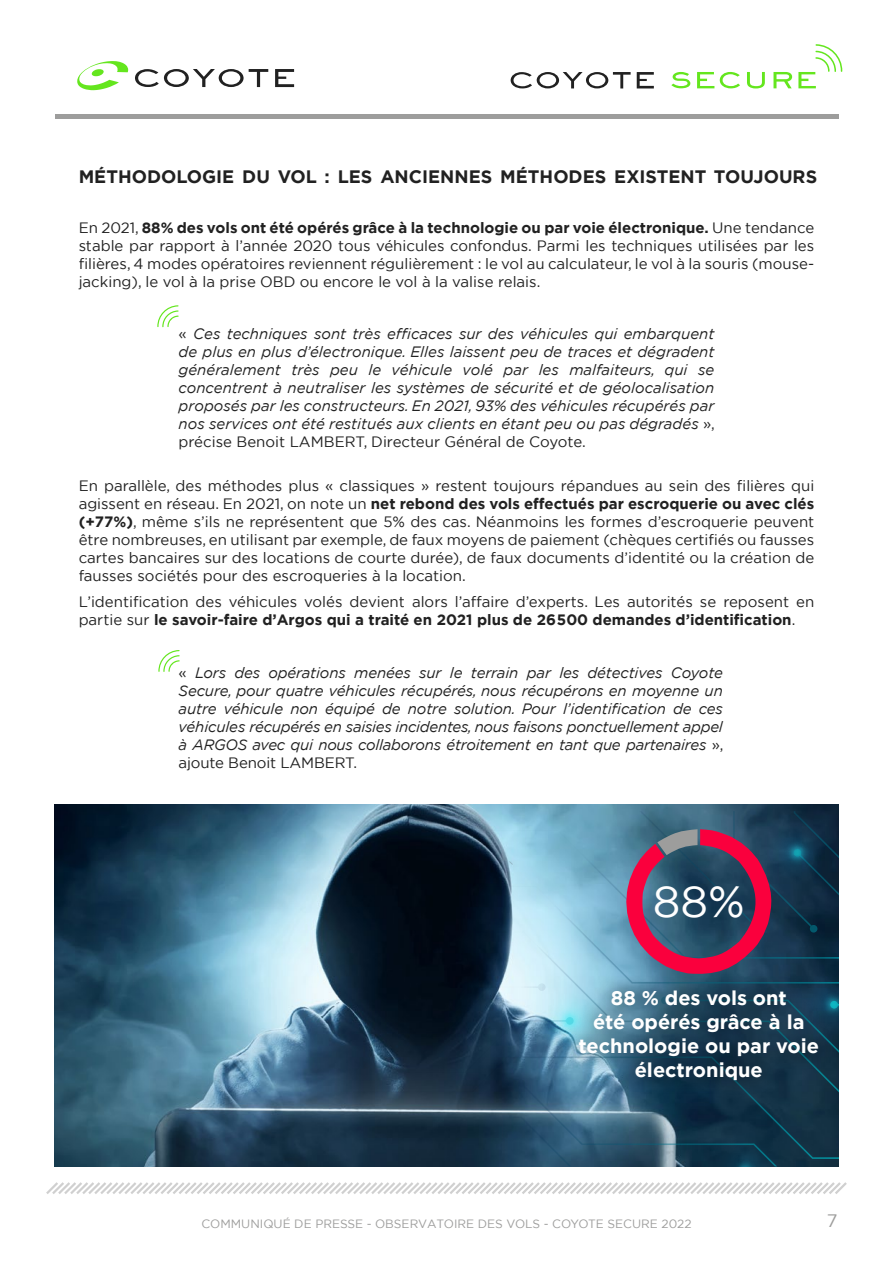
<style>
.page{position:relative;width:893px;height:1263px;background:#fff}
.page>*{position:absolute;margin:0;border:0;box-sizing:border-box;transform-origin:0 0}
.t1{font:43.95px "Gotham";color:#fff}
.t2{font:700 19.95px/24px "Gotham";color:#fff;text-align:center}
.t3{font:700 18px "Gotham";color:#212121}
.t4{font:18px "Gotham";color:#9d9d9c}
.t5{font:15px/18px "Gotham";color:#212121;text-align:justify}
.t6{font:italic 15px/18px "Gotham";letter-spacing:-.02em;color:#212121;text-align:justify}
.t7{font:12px "Gotham";color:#9d9d9c}
.s1{font-weight:700}
.s2{font-style:normal}
</style>
<div class="page">
<svg style="left:46px;top:1182px;width:801px;height:12px"></svg>
<img style="left:54px;top:805px;width:785px;height:361px">
<svg style="left:352px;top:886px;width:97px;height:97px;background:#020d18"></svg>
<svg style="left:429px;top:928px;width:77px;height:55px;background:#071221"></svg>
<svg style="left:449px;top:811px;width:177px;height:148px;background:#668fa3"></svg>
<svg style="left:352px;top:983px;width:487px;height:183px;background:#213c50"></svg>
<img style="left:681px;top:1107px;width:129px;height:59px">
<img style="left:836px;top:1068px;width:3px;height:78px">
<img style="left:835px;top:975px;width:4px;height:93px">
<img style="left:506px;top:956px;width:120px;height:129px">
<svg style="left:77px;top:61px;width:51px;height:29px"></svg>
<svg style="left:275px;top:69px;width:19px;height:18px"></svg>
<svg style="left:135px;top:69px;width:133px;height:18px"></svg>
<svg style="left:637px;top:72px;width:17px;height:16px"></svg>
<svg style="left:511px;top:72px;width:120px;height:16px"></svg>
<svg style="left:157px;top:305px;width:22px;height:22px"></svg>
<svg style="left:671px;top:72px;width:19px;height:16px"></svg>
<svg style="left:697px;top:72px;width:17px;height:16px"></svg>
<svg style="left:720px;top:72px;width:20px;height:16px"></svg>
<svg style="left:747px;top:72px;width:18px;height:16px"></svg>
<svg style="left:773px;top:72px;width:19px;height:16px"></svg>
<svg style="left:798px;top:44px;width:44px;height:44px"></svg>
<hr style="left:55px;top:114px;width:783px;height:4px;background:#9d9d9c">
<svg style="left:509px;top:861px;width:3px;height:4px"></svg>
<div style="left:562px;top:973px;width:273px;height:124px;background:#000;opacity:.75"></div>
<svg style="left:626px;top:811px;width:213px;height:164px;background:#483f5d"></svg>
<svg style="left:158px;top:650px;width:22px;height:22px"></svg>
<p class="t3" style="left:79px;top:165px;width:740px">MÉTHODOLOGIE DU VOL : LES ANCIENNES MÉTHODES EXISTENT TOUJOURS</p>
<p class="t5" style="left:79px;top:218px;width:737px">En 2021, <span class="s1">88% des vols ont été opérés grâce à la technologie ou par voie électronique.</span> Une tendance stable par rapport à l’année 2020 tous véhicules confondus. Parmi les techniques utilisées par les filières, 4 modes opératoires reviennent régulièrement : le vol au calculateur, le vol à la souris (mouse&shy;jacking), le vol à la prise OBD ou encore le vol à la valise relais.</p>
<p class="t6" style="left:179px;top:324px;width:538px"><span class="s2">«</span> Ces techniques sont très efficaces sur des véhicules qui embarquent de plus en plus d’électronique. Elles laissent peu de traces et dégradent généralement très peu le véhicule volé par les malfaiteurs, qui se concentrent à neutraliser les systèmes de sécurité et de géolocalisation proposés par les constructeurs. En 2021, 93% des véhicules récupérés par nos services ont été restitués aux clients en étant peu ou pas dégradés <span class="s2">», précise Benoit LAMBERT, Directeur Général de Coyote.</span></p>
<p class="t5" style="left:79px;top:476px;width:737px">En parallèle, des méthodes plus « classiques » restent toujours répandues au sein des filières qui agissent en réseau. En 2021, on note un <span class="s1">net rebond des vols effectués par escroquerie ou avec clés (+77%)</span>, même s’ils ne représentent que 5% des cas. Néanmoins les formes d’escroquerie peuvent être nombreuses, en utilisant par exemple, de faux moyens de paiement (chèques certifiés ou fausses cartes bancaires sur des locations de courte durée), de faux documents d’identité ou la création de fausses sociétés pour des escroqueries à la location.</p>
<p class="t5" style="left:79px;top:592px;width:737px">L’identification des véhicules volés devient alors l’affaire d’experts. Les autorités se reposent en partie sur <span class="s1">le savoir-faire d’Argos qui a traité en 2021 plus de 26 500 demandes d’identification</span>.</p>
<p class="t6" style="left:179px;top:664px;width:546px"><span class="s2">«</span> Lors des opérations menées sur le terrain par les détectives Coyote Secure, pour quatre véhicules récupérés, nous récupérons en moyenne un autre véhicule non équipé de notre solution. Pour l’identification de ces véhicules récupérés en saisies incidentes, nous faisons ponctuellement appel à ARGOS avec qui nous collaborons étroitement en tant que partenaires <span class="s2">», ajoute Benoit LAMBERT.</span></p>
<h1 class="t1" style="left:653px;top:873px;width:93px">88%</h1>
<h2 class="t2" style="left:578px;top:986px;width:242px">88 % des vols ont<br>été opérés grâce à la technologie ou par voie électronique</h2>
<p class="t7" style="left:201px;top:1216px;width:492px">COMMUNIQUÉ DE PRESSE - OBSERVATOIRE DES VOLS - COYOTE SECURE 2022</p>
<p class="t4" style="left:827px;top:1209px;width:12px">7</p>
</div>
